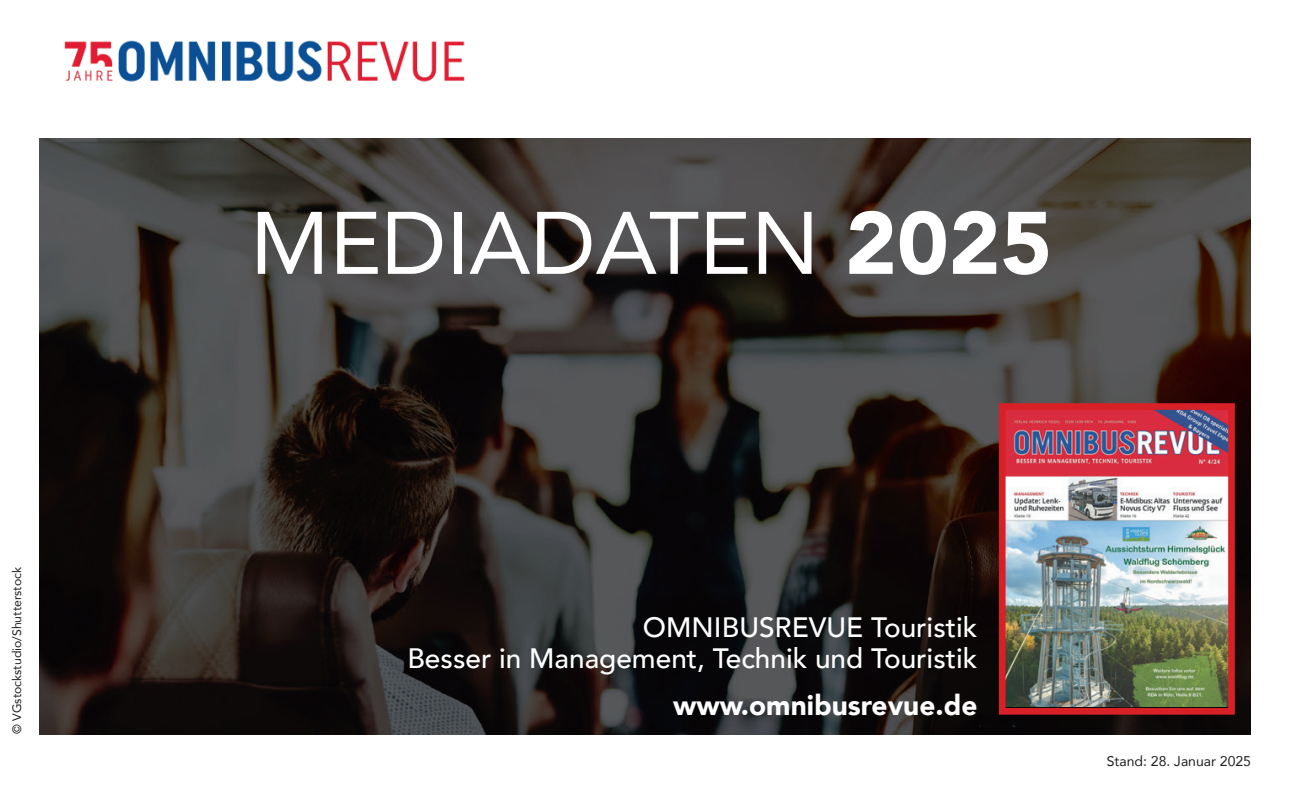
<style>
.page{position:relative;width:1290px;height:794px;background:#fff}
.page>*{position:absolute;margin:0;border:0;box-sizing:border-box;transform-origin:0 0}
.t1{font:87.5px "Avenir";color:#fff}
.t2{font:500 28px "Avenir";color:#fff}
.t3{font:900 28px "Avenir";color:#fff}
.t4{font:14px "Avenir";color:#231f20}
.t5{font:12.25px "Avenir";color:#231f20}
.s1{font-weight:900}
</style>
<div class="page">
<hr style="left:40px;top:734px;width:1210px;height:1px;background:#231f20">
<img style="left:64px;top:40px;width:401px;height:42px">
<img style="left:40px;top:139px;width:1210px;height:595px">
<img style="left:1007px;top:411px;width:220px;height:295px">
<div style="left:999px;top:403px;width:236px;height:311px;border:7px solid #d82027"></div>
<p class="t5" style="left:7px;top:734px;width:168px;rotate:-90deg">© VGstockstudio/Shutterstock</p>
<p class="t1" style="left:250px;top:173px;width:804px">MEDIADATEN <span class="s1">2025</span></p>
<p class="t2" style="left:643px;top:603px;width:336px">OMNIBUSREVUE Touristik</p>
<p class="t2" style="left:407px;top:634px;width:571px">Besser in Management, Technik und Touristik</p>
<p class="t3" style="left:673px;top:681px;width:306px">www.omnibusrevue.de</p>
<p class="t4" style="left:1107px;top:750px;width:146px">Stand: 28. Januar 2025</p>
</div>
